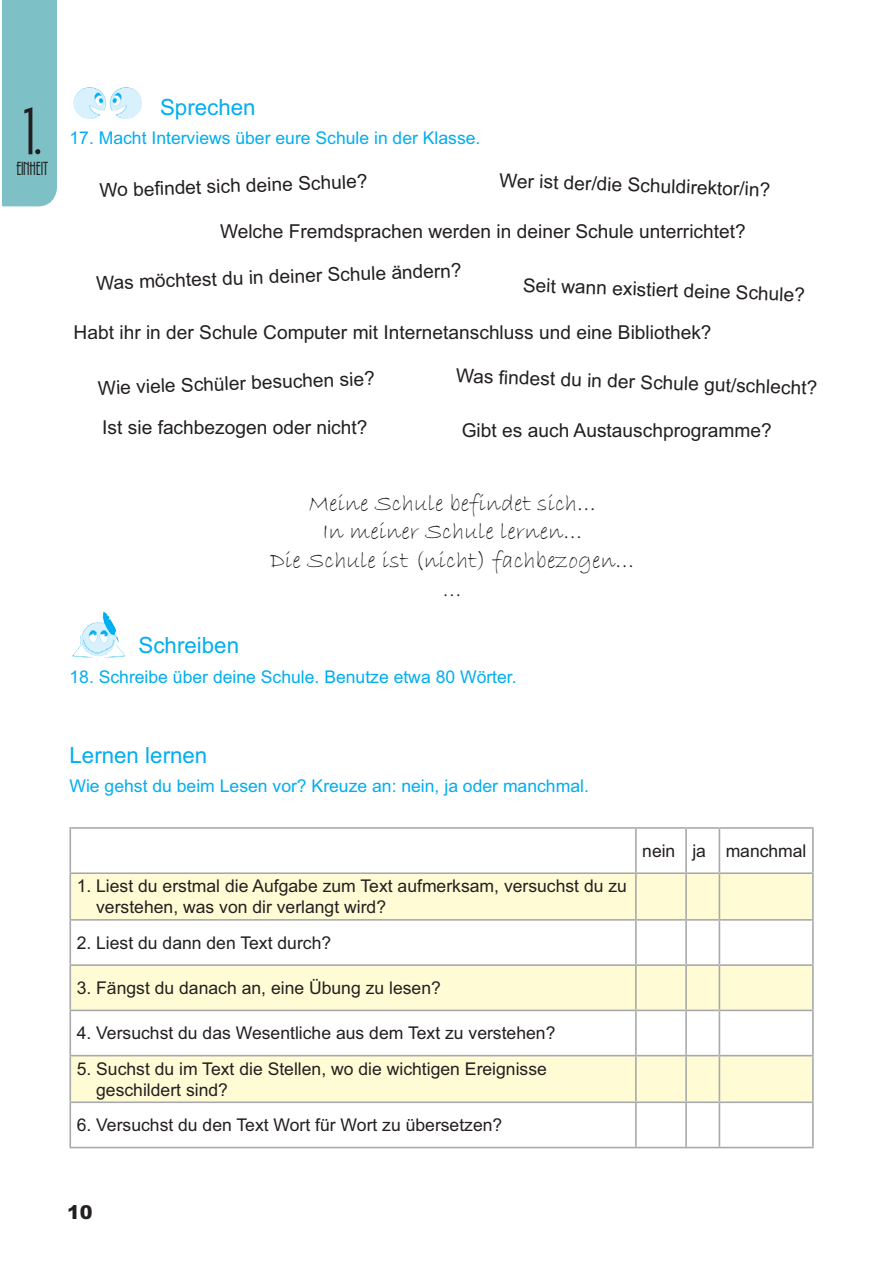
<style>
.page{position:relative;width:893px;height:1263px;background:#fff}
.page>*{position:absolute;margin:0;border:0;box-sizing:border-box;transform-origin:0 0}
.t1{font:62.85px "Andes";color:#231f20}
.t2{font:24px/28.8px "Bradley Hand ITC";color:#231f20;text-align:center}
.t3{font:22.35px "Arial";color:#00aeef}
.t4{font:19.2px "Arial";color:#231f20}
.t5{font:900 19.2px "Arial";color:#231f20}
.t6{font:17.55px/21.1px "Arial";color:#231f20}
.t7{font:17.55px "Arial";color:#00aeef}
.t8{font:17.55px "Andes";color:#231f20}
</style>
<div class="page">
<svg style="left:71px;top:874px;width:741px;height:227px;fill:#fffcd5"></svg>
<hr style="left:69px;top:827px;width:567px;height:2px;background:#a7a9ac">
<hr style="left:69px;top:829px;width:2px;height:43px;background:#a7a9ac">
<hr style="left:636px;top:827px;width:50px;height:2px;background:#a7a9ac">
<hr style="left:635px;top:829px;width:2px;height:43px;background:#a7a9ac">
<hr style="left:686px;top:827px;width:33px;height:2px;background:#a7a9ac">
<hr style="left:685px;top:829px;width:2px;height:43px;background:#a7a9ac">
<hr style="left:719px;top:827px;width:95px;height:2px;background:#a7a9ac">
<hr style="left:719px;top:829px;width:1px;height:43px;background:#a7a9ac">
<hr style="left:812px;top:829px;width:2px;height:43px;background:#a7a9ac">
<hr style="left:69px;top:872px;width:567px;height:2px;background:#a7a9ac">
<hr style="left:69px;top:874px;width:2px;height:45px;background:#a7a9ac">
<hr style="left:636px;top:872px;width:50px;height:2px;background:#a7a9ac">
<hr style="left:635px;top:874px;width:2px;height:45px;background:#a7a9ac">
<hr style="left:686px;top:872px;width:33px;height:2px;background:#a7a9ac">
<hr style="left:685px;top:874px;width:2px;height:45px;background:#a7a9ac">
<hr style="left:719px;top:872px;width:95px;height:2px;background:#a7a9ac">
<hr style="left:719px;top:874px;width:1px;height:45px;background:#a7a9ac">
<hr style="left:812px;top:874px;width:2px;height:45px;background:#a7a9ac">
<hr style="left:69px;top:919px;width:567px;height:2px;background:#a7a9ac">
<hr style="left:69px;top:921px;width:2px;height:43px;background:#a7a9ac">
<hr style="left:636px;top:919px;width:50px;height:2px;background:#a7a9ac">
<hr style="left:635px;top:921px;width:2px;height:43px;background:#a7a9ac">
<hr style="left:686px;top:919px;width:33px;height:2px;background:#a7a9ac">
<hr style="left:685px;top:921px;width:2px;height:43px;background:#a7a9ac">
<hr style="left:719px;top:919px;width:95px;height:2px;background:#a7a9ac">
<hr style="left:719px;top:921px;width:1px;height:43px;background:#a7a9ac">
<hr style="left:812px;top:921px;width:2px;height:43px;background:#a7a9ac">
<hr style="left:69px;top:964px;width:567px;height:2px;background:#a7a9ac">
<hr style="left:69px;top:966px;width:2px;height:44px;background:#a7a9ac">
<hr style="left:636px;top:964px;width:50px;height:2px;background:#a7a9ac">
<hr style="left:635px;top:966px;width:2px;height:44px;background:#a7a9ac">
<hr style="left:686px;top:964px;width:33px;height:2px;background:#a7a9ac">
<hr style="left:685px;top:966px;width:2px;height:44px;background:#a7a9ac">
<hr style="left:719px;top:964px;width:95px;height:2px;background:#a7a9ac">
<hr style="left:719px;top:966px;width:1px;height:44px;background:#a7a9ac">
<hr style="left:812px;top:966px;width:2px;height:44px;background:#a7a9ac">
<hr style="left:69px;top:1010px;width:567px;height:1px;background:#a7a9ac">
<hr style="left:69px;top:1011px;width:2px;height:44px;background:#a7a9ac">
<hr style="left:636px;top:1010px;width:50px;height:1px;background:#a7a9ac">
<hr style="left:635px;top:1011px;width:2px;height:44px;background:#a7a9ac">
<hr style="left:686px;top:1010px;width:33px;height:1px;background:#a7a9ac">
<hr style="left:685px;top:1011px;width:2px;height:44px;background:#a7a9ac">
<hr style="left:719px;top:1010px;width:95px;height:1px;background:#a7a9ac">
<hr style="left:719px;top:1011px;width:1px;height:44px;background:#a7a9ac">
<hr style="left:812px;top:1011px;width:2px;height:44px;background:#a7a9ac">
<hr style="left:69px;top:1055px;width:567px;height:1px;background:#a7a9ac">
<hr style="left:69px;top:1056px;width:2px;height:45px;background:#a7a9ac">
<hr style="left:636px;top:1055px;width:50px;height:1px;background:#a7a9ac">
<hr style="left:635px;top:1056px;width:2px;height:45px;background:#a7a9ac">
<hr style="left:686px;top:1055px;width:33px;height:1px;background:#a7a9ac">
<hr style="left:685px;top:1056px;width:2px;height:45px;background:#a7a9ac">
<hr style="left:719px;top:1055px;width:95px;height:1px;background:#a7a9ac">
<hr style="left:719px;top:1056px;width:1px;height:45px;background:#a7a9ac">
<hr style="left:812px;top:1056px;width:2px;height:45px;background:#a7a9ac">
<hr style="left:69px;top:1101px;width:567px;height:2px;background:#a7a9ac">
<hr style="left:69px;top:1103px;width:2px;height:44px;background:#a7a9ac">
<hr style="left:636px;top:1101px;width:50px;height:2px;background:#a7a9ac">
<hr style="left:635px;top:1103px;width:2px;height:44px;background:#a7a9ac">
<hr style="left:686px;top:1101px;width:33px;height:2px;background:#a7a9ac">
<hr style="left:685px;top:1103px;width:2px;height:44px;background:#a7a9ac">
<hr style="left:719px;top:1101px;width:95px;height:2px;background:#a7a9ac">
<hr style="left:719px;top:1103px;width:1px;height:44px;background:#a7a9ac">
<hr style="left:812px;top:1103px;width:2px;height:44px;background:#a7a9ac">
<hr style="left:69px;top:1147px;width:745px;height:1px;background:#a7a9ac">
<img style="left:74px;top:87px;width:68px;height:32px">
<img style="left:81px;top:620px;width:44px;height:37px">
<div style="left:3px;top:0;width:54px;height:206px;background:#7dc1c7"></div>
<h1 class="t1" style="left:23px;top:96px;width:20px">1.</h1>
<p class="t8" style="left:16px;top:159px;width:34px">EINHEIT</p>
<p class="t3" style="left:160px;top:99px;width:97px">Sprechen</p>
<p class="t7" style="left:69px;top:131px;width:412px">17. Macht Interviews über eure Schule in der Klasse.</p>
<p class="t4" style="left:99px;top:183px;width:270px;rotate:-2deg">Wo befi ndet sich deine Schule?</p>
<p class="t4" style="left:499px;top:173px;width:273px;rotate:2deg">Wer ist der/die Schuldirektor/in?</p>
<p class="t4" style="left:220px;top:224px;width:527px">Welche Fremdsprachen werden in deiner Schule unterrichtet?</p>
<p class="t4" style="left:96px;top:276px;width:367px;rotate:-2deg">Was möchtest du in deiner Schule ändern?</p>
<p class="t4" style="left:523px;top:278px;width:284px;rotate:2deg">Seit wann existiert deine Schule?</p>
<p class="t4" style="left:74px;top:325px;width:639px">Habt ihr in der Schule Computer mit Internetanschluss und eine Bibliothek?</p>
<p class="t4" style="left:98px;top:381px;width:278px;rotate:-2deg">Wie viele Schüler besuchen sie?</p>
<p class="t4" style="left:456px;top:368px;width:363px;rotate:2deg">Was fi ndest du in der Schule gut/schlecht?</p>
<p class="t4" style="left:102px;top:420px;width:267px">Ist sie fachbezogen oder nicht?</p>
<p class="t4" style="left:462px;top:423px;width:311px">Gibt es auch Austauschprogramme?</p>
<p class="t2" style="left:270px;top:491px;width:366px">Meine Schule befindet sich…<br>In meiner Schule lernen…<br>Die Schule ist (nicht) fachbezogen… …</p>
<p class="t3" style="left:138px;top:637px;width:102px">Schreiben</p>
<p class="t7" style="left:69px;top:670px;width:449px">18. Schreibe über deine Schule. Benutze etwa 80 Wörter.</p>
<p class="t3" style="left:69px;top:747px;width:139px">Lernen lernen</p>
<p class="t7" style="left:69px;top:779px;width:521px">Wie gehst du beim Lesen vor? Kreuze an: nein, ja oder manchmal.</p>
<p class="t6" style="left:96px;top:877px;width:532px;text-indent:-20px">1. Liest du erstmal die Aufgabe zum Text aufmerksam, versuchst du zu verstehen, was von dir verlangt wird?</p>
<p class="t6" style="left:77px;top:934px;width:256px">2. Liest du dann den Text durch?</p>
<p class="t6" style="left:77px;top:979px;width:366px">3. Fängst du danach an, eine Übung zu lesen?</p>
<p class="t6" style="left:77px;top:1024px;width:480px">4. Versuchst du das Wesentliche aus dem Text zu verstehen?</p>
<p class="t6" style="left:96px;top:1060px;width:452px;text-indent:-20px">5. Suchst du im Text die Stellen, wo die wichtigen Ereignisse geschildert sind?</p>
<p class="t6" style="left:77px;top:1116px;width:427px">6. Versuchst du den Text Wort für Wort zu übersetzen?</p>
<p class="t6" style="left:642px;top:842px;width:166px">nein ja manchmal</p>
<p class="t5" style="left:67px;top:1201px;width:27px">10</p>
</div>
